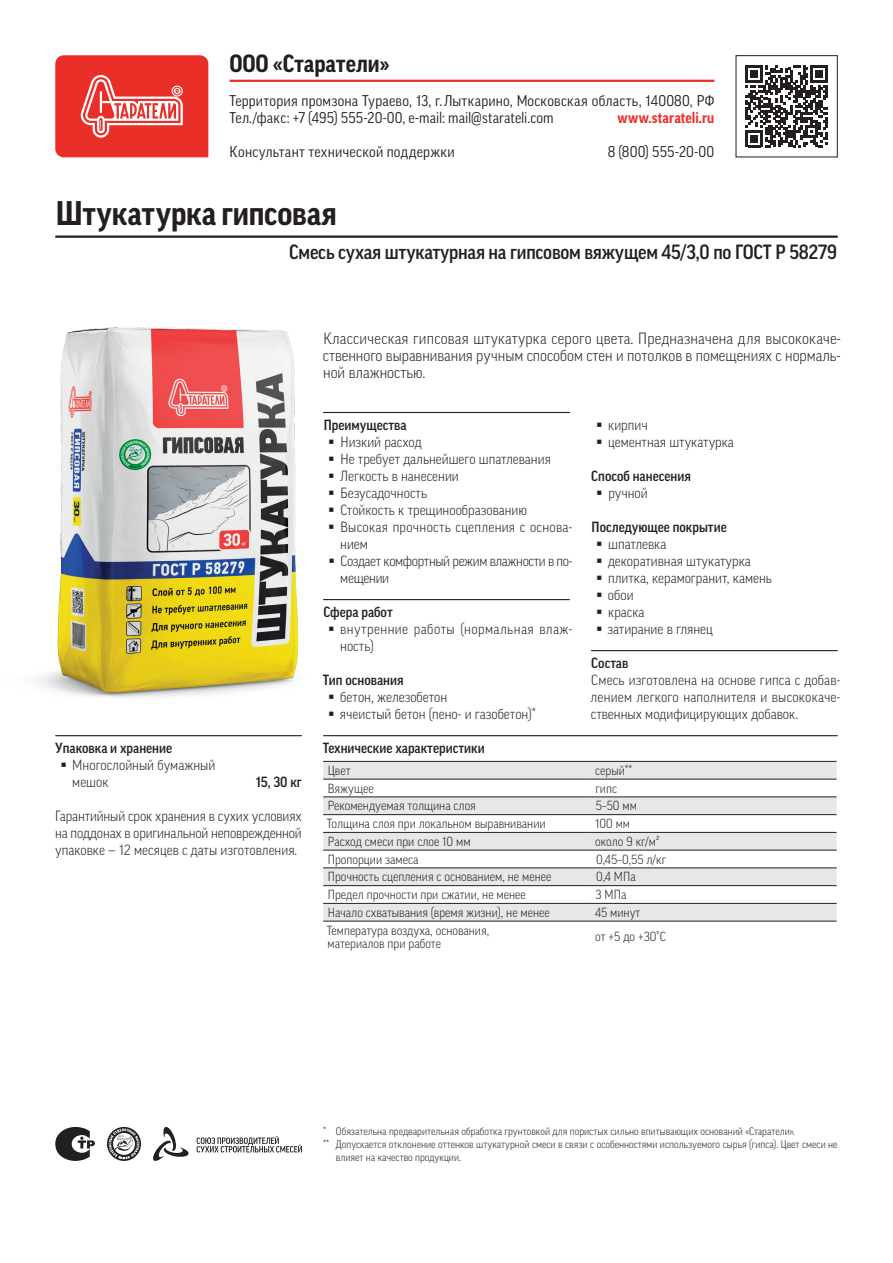
<style>
.page{position:relative;width:893px;height:1263px;background:#fff}
.page>*{position:absolute;margin:0;border:0;box-sizing:border-box;transform-origin:0 0}
.t1{font:700 33px "Good Pro Narr";color:#231f20}
.t2{font:700 24px "Good Pro Narr";letter-spacing:-.005em;color:#231f20}
.t3{font:500 19.8px "Good Pro Narr";letter-spacing:-.01em;color:#231f20}
.t4{font:300 15.75px/17px "Good Pro Narr";color:#231f20;text-align:justify}
.t5{font:15px/17px "Good Pro Narr";letter-spacing:.015em;color:#231f20}
.t6{font:700 15px "Good Pro Narr";letter-spacing:.005em;color:#ea2f29}
.t7{font:300 14.25px/17px "Good Pro Narr";color:#231f20}
.t8{font:500 14.25px "Good Pro Narr";color:#231f20}
.t9{font:300 14.25px/17px "Good Pro Narr";letter-spacing:.03em;color:#231f20}
.t10{font:300 12.75px/13px "Good Pro Narr";color:#231f20}
.t11{font:300 10.5px "Good Pro Narr";color:#231f20}
</style>
<div class="page">
<hr style="left:230px;top:80px;width:484px;height:2px;background:#ea2f29">
<svg style="left:55px;top:55px;width:153px;height:102px;background:#ec4944"></svg>
<hr style="left:55px;top:235px;width:783px;height:3px;background:#231f20">
<hr style="left:323px;top:412px;width:247px;height:1px;background:#231f20">
<hr style="left:323px;top:599px;width:247px;height:1px;background:#231f20">
<hr style="left:591px;top:650px;width:247px;height:1px;background:#231f20">
<hr style="left:323px;top:735px;width:515px;height:1px;background:#231f20">
<svg style="left:323px;top:762px;width:514px;height:159px;fill:#e6e7e9"></svg>
<hr style="left:323px;top:761px;width:268px;height:1px;background:#231f20">
<hr style="left:591px;top:761px;width:246px;height:1px;background:#231f20">
<hr style="left:323px;top:779px;width:268px;height:1px;background:#231f20">
<hr style="left:591px;top:779px;width:246px;height:1px;background:#231f20">
<hr style="left:323px;top:796px;width:268px;height:1px;background:#231f20">
<hr style="left:591px;top:796px;width:246px;height:1px;background:#231f20">
<hr style="left:323px;top:814px;width:268px;height:1px;background:#231f20">
<hr style="left:591px;top:814px;width:246px;height:1px;background:#231f20">
<hr style="left:323px;top:832px;width:268px;height:1px;background:#231f20">
<hr style="left:591px;top:832px;width:246px;height:1px;background:#231f20">
<hr style="left:323px;top:850px;width:268px;height:1px;background:#231f20">
<hr style="left:591px;top:850px;width:246px;height:1px;background:#231f20">
<hr style="left:323px;top:867px;width:268px;height:1px;background:#231f20">
<hr style="left:591px;top:867px;width:246px;height:1px;background:#231f20">
<hr style="left:323px;top:885px;width:268px;height:1px;background:#231f20">
<hr style="left:591px;top:885px;width:246px;height:1px;background:#231f20">
<hr style="left:323px;top:903px;width:268px;height:1px;background:#231f20">
<hr style="left:591px;top:903px;width:246px;height:1px;background:#231f20">
<hr style="left:323px;top:921px;width:268px;height:1px;background:#231f20">
<hr style="left:591px;top:921px;width:246px;height:1px;background:#231f20">
<img style="left:38px;top:327px;width:261px;height:371px">
<hr style="left:55px;top:735px;width:247px;height:1px;background:#231f20">
<svg style="left:107px;top:1127px;width:34px;height:34px"></svg>
<svg style="left:55px;top:1127px;width:40px;height:34px"></svg>
<svg style="left:153px;top:1127px;width:36px;height:34px"></svg>
<svg style="left:197px;top:1136px;width:105px;height:16px"></svg>
<svg style="left:746px;top:65px;width:82px;height:82px"></svg>
<div style="left:736px;top:55px;width:102px;height:102px;border:1px solid #231f20"></div>
<h2 class="t2" style="left:230px;top:50px;width:161px">ООО «Старатели»</h2>
<p class="t5" style="left:230px;top:92px;width:486px">Территория промзона Тураево, 13, г.Лыткарино, Московская область, 140080, РФ<br>Тел./факс: +7 (495) 555-20-00, e-mail: mail@starateli.com</p>
<p class="t6" style="left:618px;top:110px;width:98px">www.starateli.ru</p>
<p class="t5" style="left:230px;top:143px;width:227px">Консультант технической поддержки</p>
<p class="t5" style="left:608px;top:143px;width:108px">8 (800) 555-20-00</p>
<h1 class="t1" style="left:56px;top:195px;width:283px">Штукатурка гипсовая</h1>
<h3 class="t3" style="left:289px;top:241px;width:549px">Смесь сухая штукатурная на гипсовом вяжущем 45/3,0 по ГОСТ Р 58279</h3>
<p class="t4" style="left:323px;top:330px;width:519px">Классическая гипсовая штукатурка серого цвета. Предназначена для высококаче&shy;ственного выравнивания ручным способом стен и потолков в помещениях с нормаль&shy;ной влажностью.</p>
<p class="t8" style="left:55px;top:739px;width:118px">Упаковка и хранение</p>
<p class="t7" style="left:72px;top:756px;width:145px">Многослойный бумажный мешок</p>
<p class="t8" style="left:256px;top:773px;width:48px">15, 30 кг</p>
<p class="t7" style="left:55px;top:807px;width:248px;text-align:justify">Гарантийный срок хранения в сухих условиях на поддонах в оригинальной неповрежденной упаковке — 12 месяцев с даты изготовления.</p>
<p class="t8" style="left:324px;top:416px;width:84px">Преимущества</p>
<p class="t7" style="left:340px;top:433px;width:234px">Низкий расход<br>Не требует дальнейшего шпатлевания<br>Легкость в нанесении<br>Безусадочность<br>Стойкость к трещинообразованию<br>Высокая прочность сцепления с основа&shy;нием<br>Создает комфортный режим влажности в по&shy;мещении</p>
<p class="t8" style="left:323px;top:603px;width:71px">Сфера работ</p>
<p class="t9" style="left:340px;top:620px;width:234px">внутренние работы (нормальная влаж&shy;ность)</p>
<p class="t8" style="left:323px;top:671px;width:82px">Тип основания</p>
<p class="t7" style="left:340px;top:688px;width:198px">бетон, железобетон<br>ячеистый бетон (пено- и газобетон)*</p>
<p class="t7" style="left:608px;top:416px;width:127px">кирпич<br>цементная штукатурка</p>
<p class="t8" style="left:591px;top:467px;width:101px">Способ нанесения</p>
<p class="t7" style="left:608px;top:484px;width:41px">ручной</p>
<p class="t8" style="left:592px;top:518px;width:137px">Последующее покрытие</p>
<p class="t7" style="left:608px;top:535px;width:166px">шпатлевка<br>декоративная штукатурка плитка, керамогранит, камень обои<br>краска<br>затирание в глянец</p>
<p class="t8" style="left:591px;top:654px;width:38px">Состав</p>
<p class="t7" style="left:591px;top:671px;width:251px;text-align:justify">Смесь изготовлена на основе гипса с добав&shy;лением легкого наполнителя и высококаче&shy;ственных модифицирующих добавок.</p>
<p class="t8" style="left:323px;top:739px;width:163px">Технические характеристики</p>
<p class="t10" style="left:328px;top:764px;width:24px">Цвет</p>
<p class="t10" style="left:595px;top:764px;width:39px">серый**</p>
<p class="t10" style="left:328px;top:781px;width:47px">Вяжущее</p>
<p class="t10" style="left:595px;top:781px;width:23px">гипс</p>
<p class="t10" style="left:328px;top:799px;width:150px">Рекомендуемая толщина слоя</p>
<p class="t10" style="left:596px;top:799px;width:43px">5–50 мм</p>
<p class="t10" style="left:327px;top:817px;width:220px">Толщина слоя при локальном выравнивании</p>
<p class="t10" style="left:595px;top:817px;width:36px">100 мм</p>
<p class="t10" style="left:328px;top:835px;width:144px">Расход смеси при слое 10 мм</p>
<p class="t10" style="left:595px;top:835px;width:66px">около 9 кг/м²</p>
<p class="t10" style="left:328px;top:852px;width:92px">Пропорции замеса</p>
<p class="t10" style="left:596px;top:852px;width:72px">0,45–0,55 л/кг</p>
<p class="t10" style="left:328px;top:870px;width:225px">Прочность сцепления с основанием, не менее</p>
<p class="t10" style="left:596px;top:870px;width:41px">0,4 МПа</p>
<p class="t10" style="left:328px;top:888px;width:200px">Предел прочности при сжатии, не менее</p>
<p class="t10" style="left:595px;top:888px;width:32px">3 МПа</p>
<p class="t10" style="left:328px;top:906px;width:224px">Начало схватывания (время жизни), не менее</p>
<p class="t10" style="left:595px;top:906px;width:47px">45 минут</p>
<p class="t10" style="left:327px;top:923px;width:164px">Температура воздуха, основания, материалов при работе</p>
<p class="t10" style="left:595px;top:930px;width:72px">от +5 до +30°C</p>
<p class="t11" style="left:323px;top:1126px;width:473px">* Обязательна предварительная обработка грунтовкой для пористых сильно впитывающих оснований «Старатели».</p>
<p class="t11" style="left:323px;top:1138px;width:516px">** Допускается отклонение оттенков штукатурной смеси в связи с особенностями используемого сырья (гипса). Цвет смеси не</p>
<p class="t11" style="left:336px;top:1151px;width:127px">влияет на качество продукции.</p>
</div>
